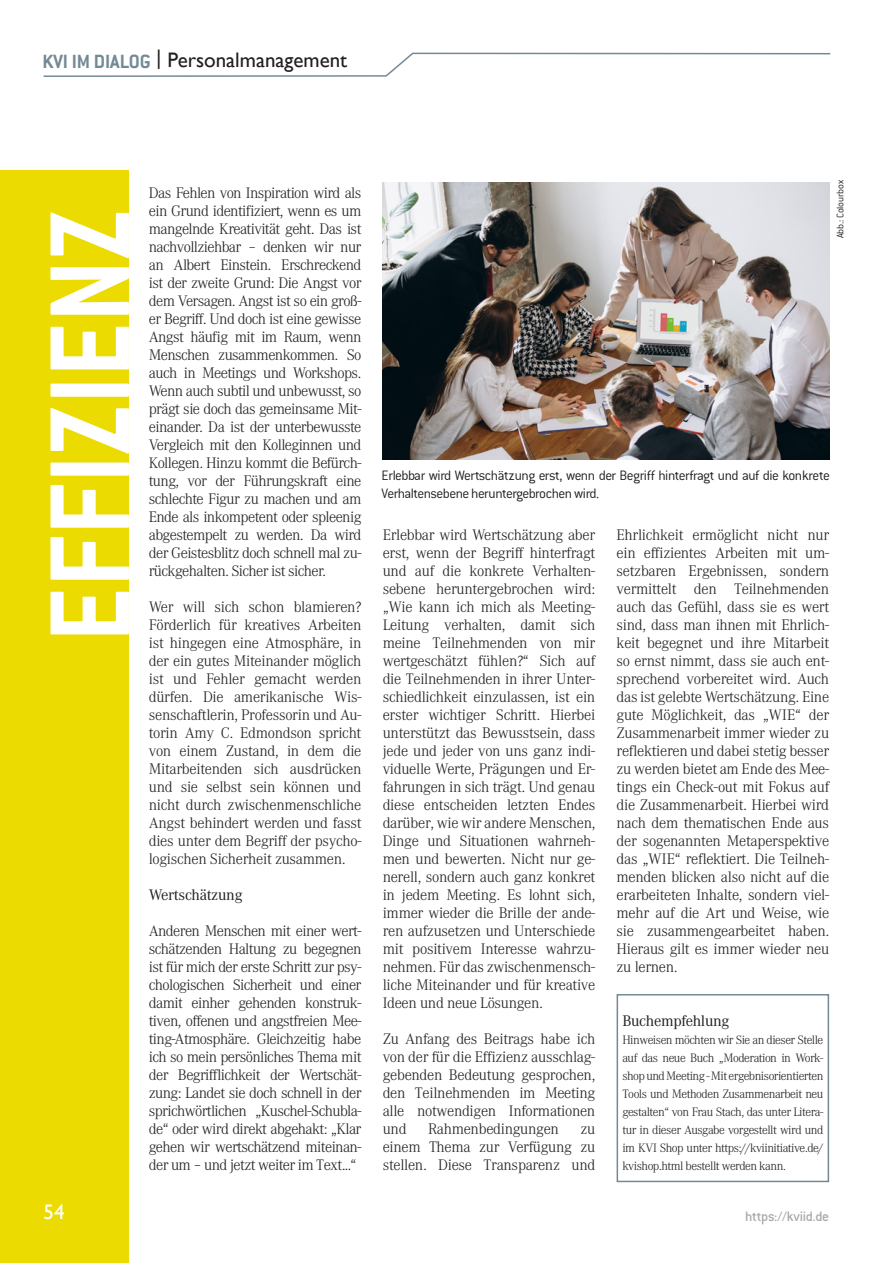
<style>
.page{position:relative;width:893px;height:1263px;background:#fff}
.page>*{position:absolute;margin:0;border:0;box-sizing:border-box;transform-origin:0 0}
.t1{font:700 124.5px "Conduit ITC";color:#fff;scale:.92 1}
.t2{font:21px "Gill Sans";color:#231f20}
.t3{font:21px "Gill Sans";color:#fff}
.t4{font:300 15px/18px "Corporate ABQ";letter-spacing:-.02em;color:#231f20;text-align:justify}
.t5{font:300 15px/18px "Conduit ITC";letter-spacing:-.035em;color:#231f20}
.t6{font:15px "Corporate ABQ";letter-spacing:-.02em;color:#231f20}
.t7{font:500 15px "Conduit ITC";letter-spacing:-.02em;color:#a8a9ad}
.t8{font:300 12px/18px "Corporate ABQ";letter-spacing:-.04em;color:#231f20;text-align:justify}
.t9{font:300 10.5px "Conduit ITC";letter-spacing:-.015em;color:#231f20}
.s1{font-family:"Conduit ITC";font-weight:700;color:#738a95}
</style>
<div class="page">
<div style="left:0;top:170px;width:129px;height:1093px;background:#ebdb01"></div>
<svg style="left:43px;top:52px;width:788px;height:25px"></svg>
<img style="left:382px;top:182px;width:447px;height:277px">
<div style="left:617px;top:994px;width:212px;height:188px;border:2px solid #738a95"></div>
<h2 class="t2" style="left:42px;top:48px;width:306px"><span class="s1">KVI IM DIALOG</span> | Personalmanagement</h2>
<h1 class="t1" style="left:17px;top:642px;width:472px;rotate:-90deg">EFFIZIENZ</h1>
<h2 class="t3" style="left:44px;top:1200px;width:22px">54</h2>
<p class="t4" style="left:149px;top:184px;width:214px">Das Fehlen von Inspiration wird als ein Grund identifiziert, wenn es um mangelnde Kreativität geht. Das ist nachvollziehbar – denken wir nur an Albert Einstein. Erschreckend ist der zweite Grund: Die Angst vor dem Versagen. Angst ist so ein groß&shy;er Begriff. Und doch ist eine gewisse Angst häufig mit im Raum, wenn Menschen zusammenkommen. So auch in Meetings und Workshops.<br>Wenn auch subtil und unbewusst, so prägt sie doch das gemeinsame Mit&shy;einander. Da ist der unterbewusste Vergleich mit den Kolleginnen und Kollegen. Hinzu kommt die Befürch&shy;tung, vor der Führungskraft eine schlechte Figur zu machen und am Ende als inkompetent oder spleenig abgestempelt zu werden. Da wird der Geistesblitz doch schnell mal zu&shy;rückgehalten. Sicher ist sicher.</p>
<p class="t4" style="left:149px;top:598px;width:214px">Wer will sich schon blamieren?<br>Förderlich für kreatives Arbeiten ist hingegen eine Atmosphäre, in der ein gutes Miteinander möglich ist und Fehler gemacht werden dürfen. Die amerikanische Wis&shy;senschaftlerin, Professorin und Au&shy;torin Amy C. Edmondson spricht von einem Zustand, in dem die Mitarbeitenden sich ausdrücken und sie selbst sein können und nicht durch zwischenmenschliche Angst behindert werden und fasst dies unter dem Begriff der psycho&shy;logischen Sicherheit zusammen.</p>
<p class="t6" style="left:149px;top:886px;width:95px">Wertschätzung</p>
<p class="t4" style="left:149px;top:922px;width:214px">Anderen Menschen mit einer wert&shy;schätzenden Haltung zu begegnen ist für mich der erste Schritt zur psy&shy;chologischen Sicherheit und einer damit einher gehenden konstruk&shy;tiven, offenen und angstfreien Mee&shy;ting-Atmosphäre. Gleichzeitig habe ich so mein persönliches Thema mit der Begrifflichkeit der Wertschät&shy;zung: Landet sie doch schnell in der sprichwörtlichen „Kuschel-Schubla&shy;de“ oder wird direkt abgehakt: „Klar gehen wir wertschätzend miteinan&shy;der um – und jetzt weiter im Text...“</p>
<p class="t9" style="left:834px;top:238px;width:60px;rotate:-90deg">Abb.: Colourbox</p>
<p class="t5" style="left:382px;top:466px;width:450px">Erlebbar wird Wertschätzung erst, wenn der Begriff hinterfragt und auf die konkrete<br>Verhaltensebene heruntergebrochen wird.</p>
<p class="t4" style="left:383px;top:526px;width:214px">Erlebbar wird Wertschätzung aber erst, wenn der Begriff hinterfragt und auf die konkrete Verhalten&shy;sebene heruntergebrochen wird: „Wie kann ich mich als Meeting-Leitung verhalten, damit sich meine Teilnehmenden von mir wertgeschätzt fühlen?“ Sich auf die Teilnehmenden in ihrer Unter&shy;schiedlichkeit einzulassen, ist ein erster wichtiger Schritt. Hierbei unterstützt das Bewusstsein, dass jede und jeder von uns ganz indi&shy;viduelle Werte, Prägungen und Er&shy;fahrungen in sich trägt. Und genau diese entscheiden letzten Endes darüber, wie wir andere Menschen, Dinge und Situationen wahrneh&shy;men und bewerten. Nicht nur ge&shy;nerell, sondern auch ganz konkret in jedem Meeting. Es lohnt sich, immer wieder die Brille der ande&shy;ren aufzusetzen und Unterschiede mit positivem Interesse wahrzu&shy;nehmen. Für das zwischenmensch&shy;liche Miteinander und für kreative Ideen und neue Lösungen.</p>
<p class="t4" style="left:383px;top:1030px;width:214px">Zu Anfang des Beitrags habe ich von der für die Effizienz ausschlag&shy;gebenden Bedeutung gesprochen, den Teilnehmenden im Meeting alle notwendigen Informationen und</p>
<p class="t4" style="left:428px;top:1120px;width:132px">Rahmenbedingungen</p>
<p class="t4" style="left:383px;top:1120px;width:214px;text-indent:198px">zu einem Thema zur Verfügung zu stellen. Diese Transparenz und</p>
<p class="t4" style="left:617px;top:526px;width:214px">Ehrlichkeit ermöglicht nicht nur ein effizientes Arbeiten mit um&shy;setzbaren Ergebnissen, sondern vermittelt den Teilnehmenden auch das Gefühl, dass sie es wert sind, dass man ihnen mit Ehrlich&shy;keit begegnet und ihre Mitarbeit so ernst nimmt, dass sie auch ent&shy;sprechend vorbereitet wird. Auch das ist gelebte Wertschätzung. Eine gute Möglichkeit, das „WIE“ der Zusammenarbeit immer wieder zu reflektieren und dabei stetig besser zu werden bietet am Ende des Mee&shy;tings ein Check-out mit Fokus auf die Zusammenarbeit. Hierbei wird nach dem thematischen Ende aus der sogenannten Metaperspektive das „WIE“ reflektiert. Die Teilneh&shy;menden blicken also nicht auf die erarbeiteten Inhalte, sondern viel&shy;mehr auf die Art und Weise, wie sie zusammengearbeitet haben.<br>Hieraus gilt es immer wieder neu zu lernen.</p>
<p class="t6" style="left:622px;top:1012px;width:109px">Buchempfehlung</p>
<p class="t8" style="left:622px;top:1031px;width:203px">Hinweisen möchten wir Sie an dieser Stelle auf das neue Buch „Moderation in Work&shy;shop und Meeting - Mit ergebnisorientierten Tools und Methoden Zusammenarbeit neu gestalten“ von Frau Stach, das unter Litera&shy;tur in dieser Ausgabe vorgestellt wird und im KVI Shop unter https://kviinitiative.de/ kvishop.html bestellt werden kann.</p>
<p class="t7" style="left:745px;top:1207px;width:85px">https://kviid.de</p>
</div>
